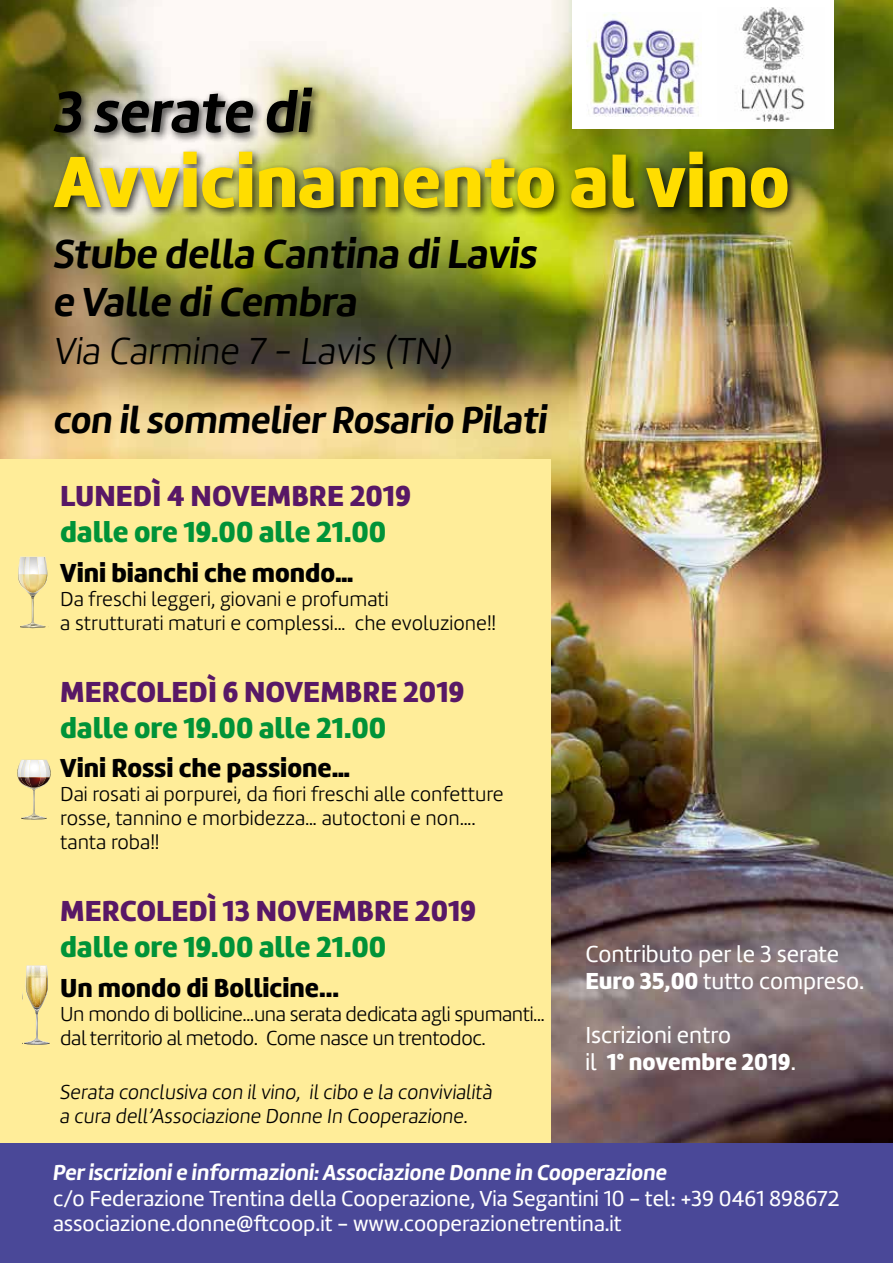
<style>
.page{position:relative;width:893px;height:1263px;background:#fff}
.page>*{position:absolute;margin:0;border:0;box-sizing:border-box;transform-origin:0 0}
.t1{font:900 75px "Marine";color:#fd0}
.t2{font:60px "Marine Bold Oblicua";color:#000}
.t3{font:42px/48px "Marine Bold Oblicua";color:#000}
.t4{font:39px "Marine Bold Oblicua";color:#000}
.t5{font:39px "Marine Light Oblicua";color:#000}
.t6{font:900 30px "Marine";color:#009338}
.t7{font:900 30px "Marine";color:#581866}
.t8{font:900 27px "Marine";color:#000}
.t9{font:24px/27px "Marine";color:#fff}
.t10{font:22.5px/25.5px "Marine";color:#fff}
.t11{font:22.5px "Marine Bold Oblicua";color:#fff}
.t12{font:300 21px/24px "Marine";color:#000}
.t13{font:300 21px/24px "Marine";letter-spacing:-.02em;color:#000}
.t14{font:21px/24px "Marine Light Oblicua";color:#000}
.s1{font-weight:900}
</style>
<div class="page">
<img style="left:0;top:0;width:893px;height:1144px">
<div style="left:572px;top:0;width:261px;height:129px;background:#fff"></div>
<img style="left:587px;top:14px;width:114px;height:69px">
<div style="left:49px;top:83px;width:750px;height:136px;background:#000;opacity:.75"></div>
<div style="left:0;top:459px;width:551px;height:804px;background:#ffed99"></div>
<svg style="left:18px;top:557px;width:30px;height:72px"></svg>
<svg style="left:18px;top:760px;width:33px;height:60px"></svg>
<svg style="left:24px;top:965px;width:26px;height:80px"></svg>
<div style="left:0;top:1144px;width:893px;height:119px;background:#4a4898"></div>
<img style="left:718px;top:8px;width:87px;height:113px">
<h2 class="t2" style="left:54px;top:73px;width:259px">3 serate di</h2>
<h1 class="t1" style="left:54px;top:133px;width:737px">Avvicinamento al vino</h1>
<h3 class="t3" style="left:54px;top:229px;width:485px">Stube della Cantina di Lavis e Valle di Cembra</h3>
<h3 class="t5" style="left:54px;top:327px;width:400px">Via Carmine 7 - Lavis (TN)</h3>
<h3 class="t4" style="left:54px;top:394px;width:495px">con il sommelier Rosario Pilati</h3>
<h3 class="t7" style="left:60px;top:476px;width:352px">LUNEDÌ 4 NOVEMBRE 2019</h3>
<h3 class="t6" style="left:60px;top:512px;width:328px">dalle ore 19.00 alle 21.00</h3>
<p class="t8" style="left:60px;top:556px;width:295px">Vini bianchi che mondo…</p>
<p class="t12" style="left:60px;top:587px;width:437px">Da freschi leggeri, giovani e profumati<br>a strutturati maturi e complessi… che evoluzione!!</p>
<h3 class="t7" style="left:60px;top:673px;width:406px">MERCOLEDÌ 6 NOVEMBRE 2019</h3>
<h3 class="t6" style="left:60px;top:709px;width:328px">dalle ore 19.00 alle 21.00</h3>
<p class="t8" style="left:60px;top:750px;width:291px">Vini Rossi che passione…</p>
<p class="t12" style="left:60px;top:782px;width:445px">Dai rosati ai porpurei, da fiori freschi alle confetture rosse, tannino e morbidezza… autoctoni e non…. tanta roba!!</p>
<h3 class="t7" style="left:60px;top:891px;width:418px">MERCOLEDÌ 13 NOVEMBRE 2019</h3>
<h3 class="t6" style="left:60px;top:927px;width:328px">dalle ore 19.00 alle 21.00</h3>
<p class="t8" style="left:60px;top:971px;width:280px">Un mondo di Bollicine...</p>
<p class="t13" style="left:60px;top:1002px;width:486px">Un mondo di bollicine…una serata dedicata agli spumanti… dal territorio al metodo. Come nasce un trentodoc.</p>
<p class="t9" style="left:585px;top:940px;width:280px">Contributo per le 3 serate<br><span class="s1">Euro 35,00</span> tutto compreso.</p>
<p class="t9" style="left:585px;top:1021px;width:212px">Iscrizioni entro<br>il <span class="s1">1° novembre 2019</span>.</p>
<p class="t14" style="left:60px;top:1080px;width:434px">Serata conclusiva con il vino, il cibo e la convivialità a cura dell’Associazione Donne In Cooperazione.</p>
<p class="t11" style="left:53px;top:1158px;width:615px">Per iscrizioni e informazioni: Associazione Donne in Cooperazione</p>
<p class="t10" style="left:53px;top:1185px;width:788px">c/o Federazione Trentina della Cooperazione, Via Segantini 10 - tel: +39 0461 898672 associazione.donne@ftcoop.it - www.cooperazionetrentina.it</p>
</div>
